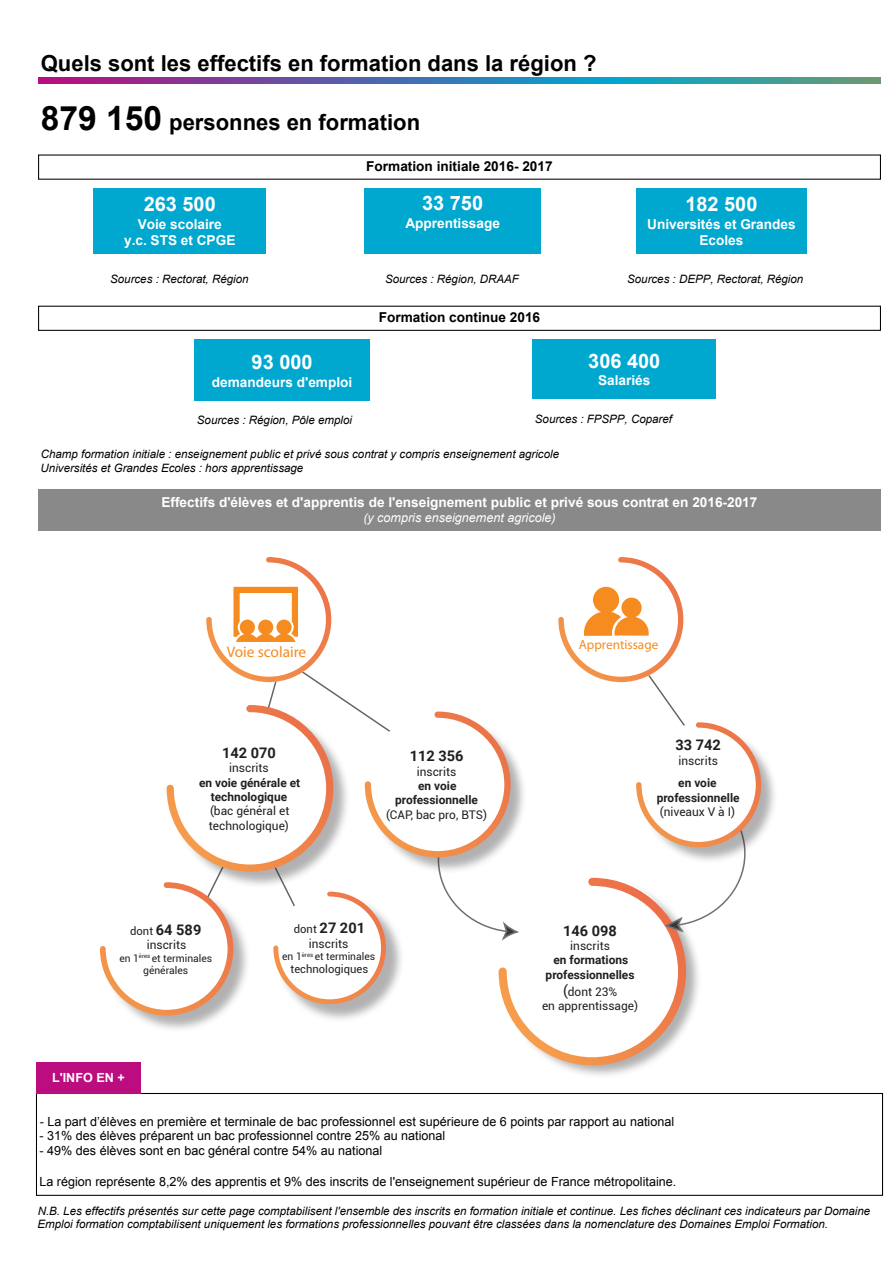
<style>
.page{position:relative;width:893px;height:1263px;background:#fff}
.page>*{position:absolute;margin:0;border:0;box-sizing:border-box;transform-origin:0 0}
.t1{font:22.05px "Arial 0 75";color:#000}
.t2{font:19.95px "Arial 0 75";color:#fff}
.t3{font:15.3px "Myriad Pro";color:#f68b1f}
.t4{font:700 14.55px "Roboto";color:#231f20}
.t5{font:13.65px/15.8px "Arial 0 75";color:#fff;text-align:center}
.t6{font:13.65px "Arial 0 75";color:#000}
.t7{font:13.2px "Myriad Pro";color:#f68b1f}
.t8{font:12.6px "Arial 0 50";color:#000}
.t9{font:12.6px "Arial 1 50";color:#fff}
.t10{font:12.6px "Arial 0 75";color:#fff}
.t11{font:11.85px/14.2px "Roboto";color:#231f20}
.t12{font:700 11.85px/14.2px "Roboto";color:#231f20;text-align:center}
.t13{font:11.55px/13.6px "Arial 1 50";color:#000}
.t14{font:11.25px "Roboto";color:#231f20}
.t15{font:10.35px "Roboto";color:#231f20}
.s1{font-size:33.6px}
.s2{font-weight:400;font-size:11.25px}
.s3{font-size:14.55px}
</style>
<div class="page">
<div style="left:94px;top:188px;width:172px;height:65px;background:#00a7cf"></div>
<div style="left:364px;top:188px;width:177px;height:65px;background:#00a7cf"></div>
<div style="left:636px;top:188px;width:170px;height:65px;background:#00a7cf"></div>
<div style="left:38px;top:306px;width:843px;height:25px;border:1px solid #000"></div>
<div style="left:38px;top:489px;width:843px;height:42px;background:#898989"></div>
<div style="left:194px;top:339px;width:176px;height:62px;background:#00a7cf"></div>
<div style="left:532px;top:339px;width:184px;height:60px;background:#00a7cf"></div>
<img style="left:38px;top:78px;width:843px;height:5px">
<div style="left:36px;top:1093px;width:847px;height:103px;border:1px solid #000"></div>
<div style="left:36px;top:1062px;width:105px;height:32px;background:#bb0c80"></div>
<div style="left:501px;top:877px;width:201px;height:202px;background:#231f20;opacity:.35"></div>
<div style="left:640px;top:726px;width:138px;height:139px;background:#231f20;opacity:.35"></div>
<svg style="left:100px;top:557px;width:661px;height:508px"></svg>
<p class="t1" style="left:41px;top:48px;width:557px">Quels sont les effectifs en formation dans la région ?</p>
<p class="t1" style="left:41px;top:108px;width:381px"><span class="s1">879 150</span> personnes en formation</p>
<p class="t2" style="left:144px;top:191px;width:74px">263 500</p>
<p class="t5" style="left:124px;top:217px;width:113px">Voie scolaire<br>y.c. STS et CPGE</p>
<p class="t6" style="left:366px;top:157px;width:188px">Formation initiale 2016- 2017</p>
<p class="t2" style="left:422px;top:190px;width:62px">33 750</p>
<p class="t5" style="left:405px;top:216px;width:96px">Apprentissage</p>
<p class="t2" style="left:685px;top:191px;width:74px">182 500</p>
<p class="t5" style="left:647px;top:217px;width:150px">Universités et Grandes<br>Ecoles</p>
<p class="t13" style="left:110px;top:272px;width:140px">Sources : Rectorat, Région</p>
<p class="t13" style="left:385px;top:272px;width:135px">Sources : Région, DRAAF</p>
<p class="t13" style="left:627px;top:272px;width:178px">Sources : DEPP, Rectorat, Région</p>
<p class="t2" style="left:252px;top:348px;width:62px">93 000</p>
<p class="t5" style="left:212px;top:374px;width:142px">demandeurs d'emploi</p>
<p class="t6" style="left:379px;top:309px;width:163px">Formation continue 2016</p>
<p class="t2" style="left:588px;top:347px;width:74px">306 400</p>
<p class="t5" style="left:598px;top:373px;width:54px">Salariés</p>
<p class="t13" style="left:197px;top:414px;width:157px">Sources : Région, Pôle emploi</p>
<p class="t13" style="left:535px;top:412px;width:139px">Sources : FPSPP, Coparef</p>
<p class="t13" style="left:41px;top:447px;width:520px">Champ formation initiale : enseignement public et privé sous contrat y compris enseignement agricole<br>Universités et Grandes Ecoles : hors apprentissage</p>
<p class="t5" style="left:161px;top:495px;width:597px">Effectifs d'élèves et d'apprentis de l'enseignement public et privé sous contrat en 2016-2017</p>
<p class="t9" style="left:363px;top:509px;width:194px">(y compris enseignement agricole)</p>
<p class="t3" style="left:227px;top:642px;width:81px">Voie scolaire</p>
<p class="t4" style="left:222px;top:743px;width:55px">142 070</p>
<p class="t11" style="left:229px;top:761px;width:41px">inscrits</p>
<p class="t12" style="left:199px;top:775px;width:103px">en voie générale et technologique</p>
<p class="t11" style="left:209px;top:803px;width:82px">(bac général et technologique)</p>
<p class="t4" style="left:410px;top:746px;width:55px">112 356</p>
<p class="t11" style="left:417px;top:764px;width:41px">inscrits</p>
<p class="t12" style="left:418px;top:778px;width:40px">en voie</p>
<p class="t12" style="left:395px;top:792px;width:84px">professionnelle</p>
<p class="t11" style="left:386px;top:807px;width:103px">(CAP, bac pro, BTS)</p>
<p class="t4" style="left:130px;top:919px;width:73px"><span class="s2">dont</span> 64 589</p>
<p class="t11" style="left:147px;top:937px;width:41px">inscrits</p>
<p class="t15" style="left:119px;top:950px;width:94px">en 1<sup>ères</sup> et terminales</p>
<p class="t15" style="left:143px;top:963px;width:47px">générales</p>
<p class="t4" style="left:294px;top:918px;width:73px"><span class="s2">dont</span> 27 201</p>
<p class="t11" style="left:309px;top:936px;width:41px">inscrits</p>
<p class="t15" style="left:282px;top:949px;width:94px">en 1<sup>ères</sup> et terminales</p>
<p class="t14" style="left:291px;top:961px;width:79px">technologiques</p>
<p class="t10" style="left:52px;top:1070px;width:74px">L'INFO EN +</p>
<p class="t7" style="left:579px;top:637px;width:81px">Apprentissage</p>
<p class="t4" style="left:675px;top:735px;width:47px">33 742</p>
<p class="t11" style="left:678px;top:753px;width:41px">inscrits</p>
<p class="t12" style="left:678px;top:775px;width:40px">en voie</p>
<p class="t12" style="left:657px;top:790px;width:84px">professionnelle</p>
<p class="t11" style="left:660px;top:804px;width:77px">(niveaux V à I)</p>
<p class="t4" style="left:563px;top:920px;width:55px">146 098</p>
<p class="t11" style="left:570px;top:938px;width:41px">inscrits</p>
<p class="t12" style="left:553px;top:952px;width:76px">en formations</p>
<p class="t12" style="left:546px;top:967px;width:90px">professionnelles</p>
<p class="t11" style="left:563px;top:984px;width:56px"><span class="s3">(</span>dont 23%</p>
<p class="t11" style="left:542px;top:998px;width:98px">en apprentissage)</p>
<p class="t8" style="left:40px;top:1113px;width:636px">- La part d’élèves en première et terminale de bac professionnel est supérieure de 6 points par rapport au national</p>
<p class="t8" style="left:40px;top:1127px;width:407px">- 31% des élèves préparent un bac professionnel contre 25% au national</p>
<p class="t8" style="left:40px;top:1142px;width:344px">- 49% des élèves sont en bac général contre 54% au national</p>
<p class="t8" style="left:39px;top:1174px;width:638px">La région représente 8,2% des apprentis et 9% des inscrits de l'enseignement supérieur de France métropolitaine.</p>
<p class="t13" style="left:37px;top:1204px;width:834px">N.B. Les effectifs présentés sur cette page comptabilisent l'ensemble des inscrits en formation initiale et continue. Les fiches déclinant ces indicateurs par Domaine<br>Emploi formation comptabilisent uniquement les formations professionnelles pouvant être classées dans la nomenclature des Domaines Emploi Formation.</p>
</div>
